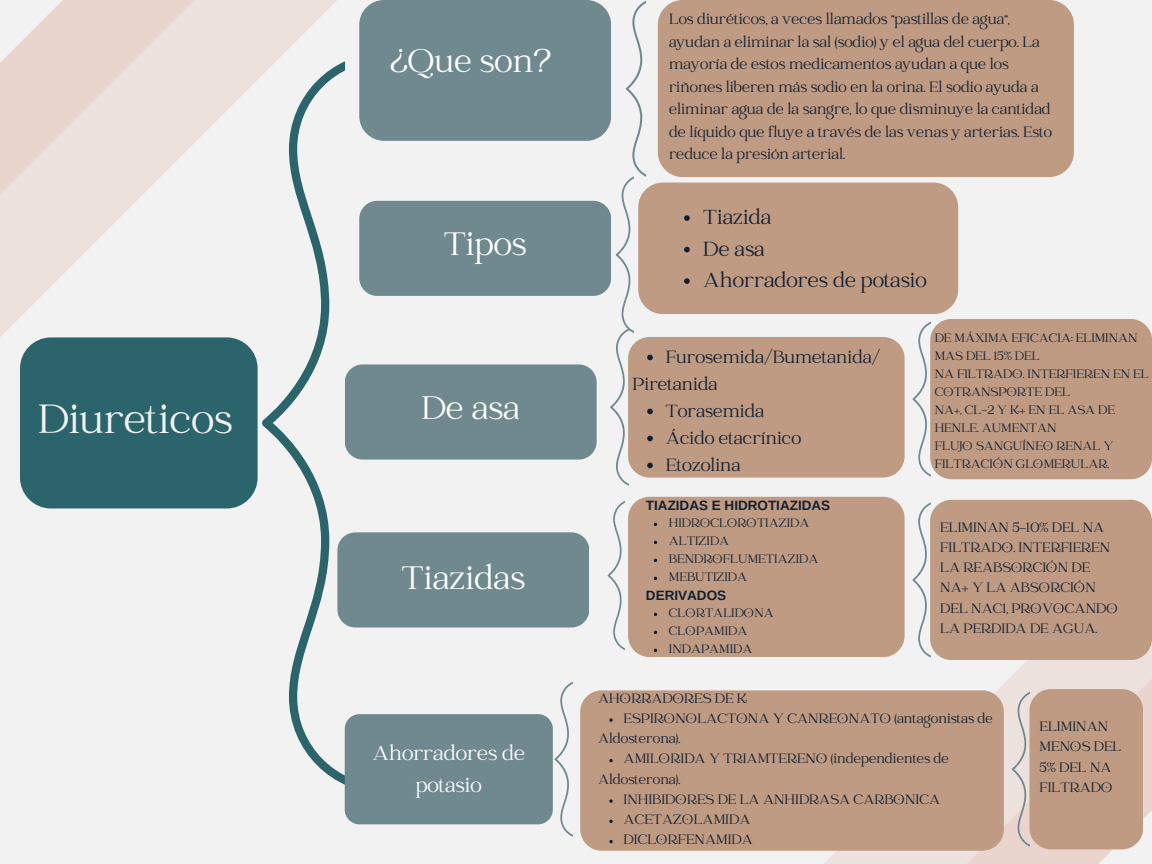
<style>
.page{position:relative;width:1152px;height:864px;background:#f2f2f2}
.page>*{position:absolute;margin:0;border:0;box-sizing:border-box;transform-origin:0 0}
.t1{font:45px "Catchy Mager";color:#f2f2f2}
.t2{font:36px "Catchy Mager";color:#fff}
.t3{font:22.5px "Catchy Mager";color:#121f30}
.t4{font:22.5px/31.5px "Catchy Mager";color:#fff;text-align:center}
.t5{font:19.5px "Catchy Mager";color:#121f30}
.t6{font:16.35px/22.5px "Catchy Mager";color:#121f30}
.t7{font:15px/20.2px "Catchy Mager";color:#121f30}
.t8{font:13.5px/18px "Catchy Mager";color:#121f30}
.t9{font:700 13.5px "Arimo";color:#121f30}
</style>
<div class="page">
<svg style="left:262px;top:61px;width:83px;height:751px"></svg>
<div style="left:20px;top:337px;width:238px;height:172px;background:#2c646c;border-radius:31px"></div>
<svg style="left:555px;top:682px;width:17px;height:155px"></svg>
<svg style="left:824px;top:643px;width:328px;height:221px"></svg>
<div style="left:628px;top:337px;width:277px;height:141px;background:#bf9b83;border-radius:21px"></div>
<div style="left:359px;top:201px;width:252px;height:95px;background:#6f898f;border-radius:18px"></div>
<div style="left:359px;top:0;width:252px;height:141px;background:#6f898f;border-radius:25px"></div>
<div style="left:638px;top:183px;width:320px;height:131px;background:#bf9b83;border-radius:25px"></div>
<div style="left:658px;top:0;width:416px;height:177px;background:#bf9b83;border-radius:25px"></div>
<svg style="left:0;top:0;width:337px;height:337px"></svg>
<svg style="left:0;top:0;width:195px;height:204px;background:#ebddd8"></svg>
<svg style="left:684px;top:215px;width:6px;height:6px"></svg>
<svg style="left:684px;top:247px;width:6px;height:5px"></svg>
<svg style="left:684px;top:278px;width:6px;height:6px"></svg>
<div style="left:345px;top:364px;width:252px;height:96px;background:#6f898f;border-radius:18px"></div>
<div style="left:628px;top:497px;width:277px;height:160px;background:#bf9b83;border-radius:21px"></div>
<svg style="left:608px;top:1px;width:49px;height:656px"></svg>
<div style="left:337px;top:532px;width:252px;height:95px;background:#6f898f;border-radius:18px"></div>
<div style="left:345px;top:714px;width:208px;height:110px;background:#6f898f;border-radius:15px"></div>
<div style="left:580px;top:690px;width:424px;height:161px;background:#bf9b83;border-radius:21px"></div>
<svg style="left:609px;top:718px;width:4px;height:4px"></svg>
<svg style="left:609px;top:759px;width:4px;height:3px"></svg>
<svg style="left:609px;top:799px;width:4px;height:4px"></svg>
<svg style="left:609px;top:820px;width:4px;height:3px"></svg>
<svg style="left:609px;top:840px;width:4px;height:3px"></svg>
<svg style="left:961px;top:666px;width:191px;height:198px"></svg>
<div style="left:1029px;top:689px;width:114px;height:160px;background:#bf9b83;border-radius:21px"></div>
<svg style="left:912px;top:503px;width:18px;height:162px"></svg>
<div style="left:930px;top:500px;width:222px;height:160px;background:#bf9b83;border-radius:21px"></div>
<svg style="left:913px;top:322px;width:17px;height:154px"></svg>
<div style="left:930px;top:319px;width:222px;height:160px;background:#bf9b83;border-radius:21px"></div>
<p class="t1" style="left:38px;top:397px;width:196px">Diureticos</p>
<p class="t2" style="left:390px;top:43px;width:163px">¿Que son?</p>
<p class="t2" style="left:444px;top:227px;width:84px">Tipos</p>
<p class="t2" style="left:422px;top:390px;width:100px">De asa</p>
<p class="t2" style="left:402px;top:560px;width:125px">Tiazidas</p>
<p class="t4" style="left:372px;top:739px;width:154px">Ahorradores de potasio</p>
<p class="t6" style="left:669px;top:9px;width:384px">Los diuréticos, a veces llamados "pastillas de agua", ayudan a eliminar la sal (sodio) y el agua del cuerpo. La mayoría de estos medicamentos ayudan a que los riñones liberen más sodio en la orina. El sodio ayuda a eliminar agua de la sangre, lo que disminuye la cantidad de líquido que fluye a través de las venas y arterias. Esto reduce la presión arterial.</p>
<p class="t3" style="left:703px;top:206px;width:69px">Tiazida</p>
<p class="t3" style="left:703px;top:238px;width:63px">De asa</p>
<p class="t3" style="left:703px;top:269px;width:225px">Ahorradores de potasio</p>
<p class="t5" style="left:666px;top:347px;width:216px">Furosemida/Bumetanida/</p>
<p class="t5" style="left:666px;top:401px;width:100px">Torasemida</p>
<p class="t5" style="left:666px;top:428px;width:137px">Ácido etacrínico</p>
<p class="t5" style="left:666px;top:455px;width:76px">Etozolina</p>
<p class="t5" style="left:633px;top:374px;width:86px">Piretanida</p>
<p class="t9" style="left:646px;top:498px;width:186px">TIAZIDAS E HIDROTIAZIDAS</p>
<p class="t8" style="left:669px;top:515px;width:142px">HIDROCLOROTIAZIDA</p>
<p class="t8" style="left:669px;top:533px;width:62px">ALTIZIDA</p>
<p class="t8" style="left:669px;top:551px;width:151px">BENDROFLUMETIAZIDA</p>
<p class="t8" style="left:669px;top:569px;width:80px">MEBUTIZIDA</p>
<p class="t8" style="left:669px;top:605px;width:106px">CLORTALIDONA</p>
<p class="t8" style="left:669px;top:623px;width:80px">CLOPAMIDA</p>
<p class="t8" style="left:669px;top:641px;width:85px">INDAPAMIDA</p>
<p class="t9" style="left:646px;top:588px;width:82px">DERIVADOS</p>
<p class="t8" style="left:935px;top:330px;width:204px">DE MÁXIMA EFICACIA: ELIMINAN<br>MAS DEL 15% DEL</p>
<p class="t8" style="left:935px;top:366px;width:216px">NA FILTRADO. INTERFIEREN EN EL<br>COTRANSPORTE DEL</p>
<p class="t8" style="left:935px;top:402px;width:182px">NA+, CL-2 Y K+ EN EL ASA DE<br>HENLE. AUMENTAN</p>
<p class="t8" style="left:935px;top:438px;width:180px">FLUJO SANGUÍNEO RENAL Y<br>FILTRACIÓN GLOMERULAR.</p>
<p class="t7" style="left:940px;top:518px;width:172px">ELIMINAN 5-10% DEL NA<br>FILTRADO. INTERFIEREN<br>LA REABSORCIÓN DE</p>
<p class="t7" style="left:940px;top:579px;width:179px">NA+ Y LA ABSORCIÓN<br>DEL NAC1, PROVOCANDO<br>LA PERDIDA DE AGUA.</p>
<p class="t7" style="left:598px;top:689px;width:151px">AHORRADORES DE K</p>
<p class="t7" style="left:598px;top:729px;width:84px">Aldosterona).</p>
<p class="t7" style="left:598px;top:770px;width:84px">Aldosterona).</p>
<p class="t7" style="left:624px;top:709px;width:371px">ESPIRONOLACTONA Y CANREONATO (antagonistas de</p>
<p class="t7" style="left:624px;top:750px;width:327px">AMILORIDA Y TRIAMTERENO (independientes de</p>
<p class="t7" style="left:624px;top:790px;width:318px">INHIBIDORES DE LA ANHIDRASA CARBONICA</p>
<p class="t7" style="left:624px;top:810px;width:128px">ACETAZOLAMIDA</p>
<p class="t7" style="left:624px;top:831px;width:131px">DICLORFENAMIDA</p>
<p class="t7" style="left:1040px;top:717px;width:83px">ELIMINAN<br>MENOS DEL<br>5% DEL NA<br>FILTRADO</p>
</div>
